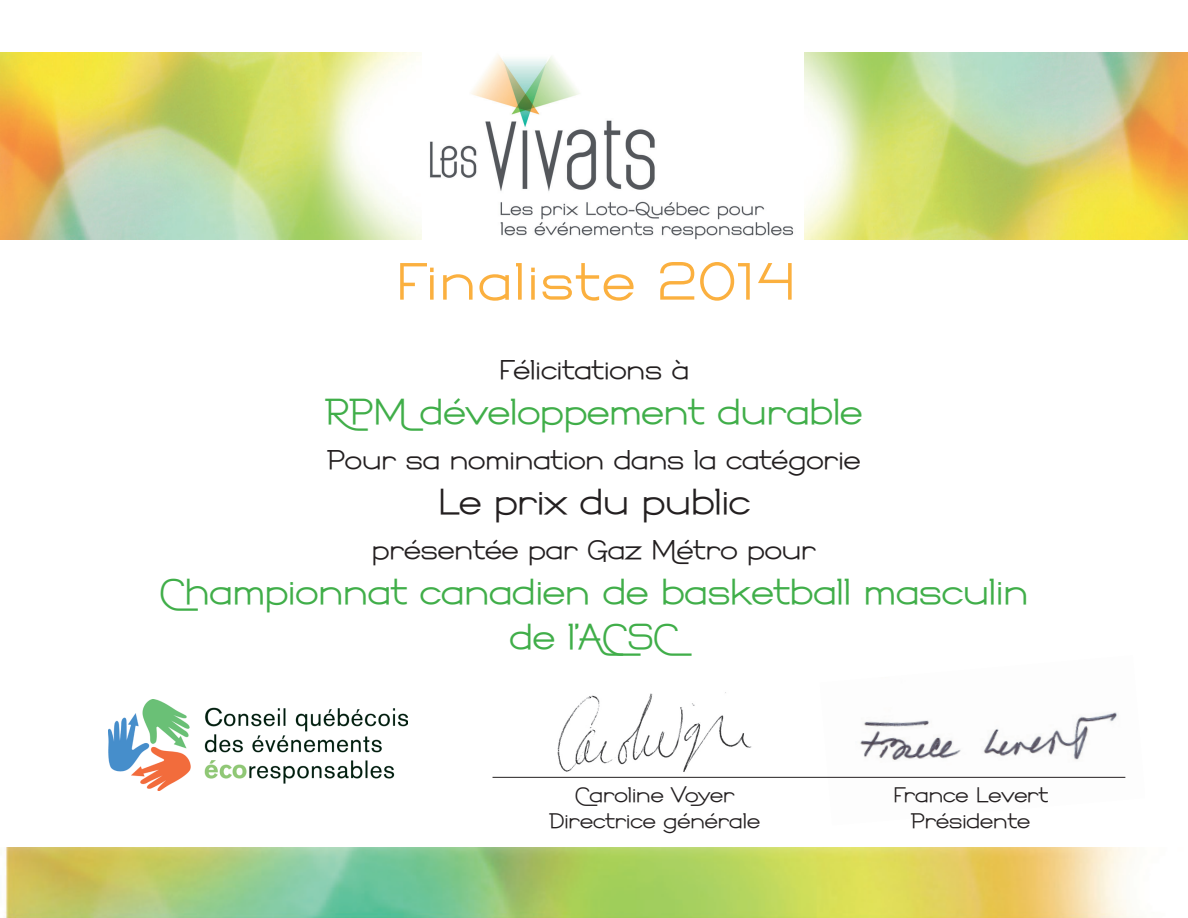
<style>
.page{position:relative;width:1188px;height:918px;background:#fff}
.page>*{position:absolute;margin:0;border:0;box-sizing:border-box;transform-origin:0 0}
.t1{font:52.35px "Calamity Teen BTN Bold";letter-spacing:.05em;color:#fbb03f}
.t2{font:36px/45px "Calamity Teen BTN Bold";color:#40ae49;text-align:center}
.t3{font:36px "Calamity Teen BTN Bold";color:#231f20}
.t4{font:27px "Calamity Teen BTN Bold";color:#231f20}
.t5{font:21px/25.2px "Calamity Teen BTN Bold";color:#231f20;text-align:center}
</style>
<div class="page">
<img style="left:820px;top:712px;width:306px;height:66px">
<img style="left:804px;top:53px;width:383px;height:187px">
<img style="left:0;top:53px;width:422px;height:187px">
<hr style="left:493px;top:777px;width:632px;height:1px;background:#231f20">
<img style="left:430px;top:55px;width:364px;height:185px">
<img style="left:5px;top:847px;width:1130px;height:71px">
<img style="left:108px;top:700px;width:300px;height:91px">
<img style="left:557px;top:692px;width:195px;height:80px">
<h1 class="t1" style="left:396px;top:250px;width:401px">Finaliste 2014</h1>
<p class="t4" style="left:499px;top:354px;width:192px">Félicitations à</p>
<p class="t2" style="left:325px;top:391px;width:539px">RPM développement durable</p>
<p class="t4" style="left:327px;top:444px;width:534px">Pour sa nomination dans la catégorie</p>
<p class="t3" style="left:438px;top:481px;width:314px">Le prix du public</p>
<p class="t4" style="left:372px;top:534px;width:446px">présentée par Gaz Métro pour</p>
<p class="t2" style="left:160px;top:571px;width:870px">Championnat canadien de basketball masculin de l’ACSC</p>
<p class="t5" style="left:550px;top:784px;width:212px">Caroline Voyer<br>Directrice générale</p>
<p class="t5" style="left:893px;top:784px;width:157px">France Levert<br>Présidente</p>
</div>
